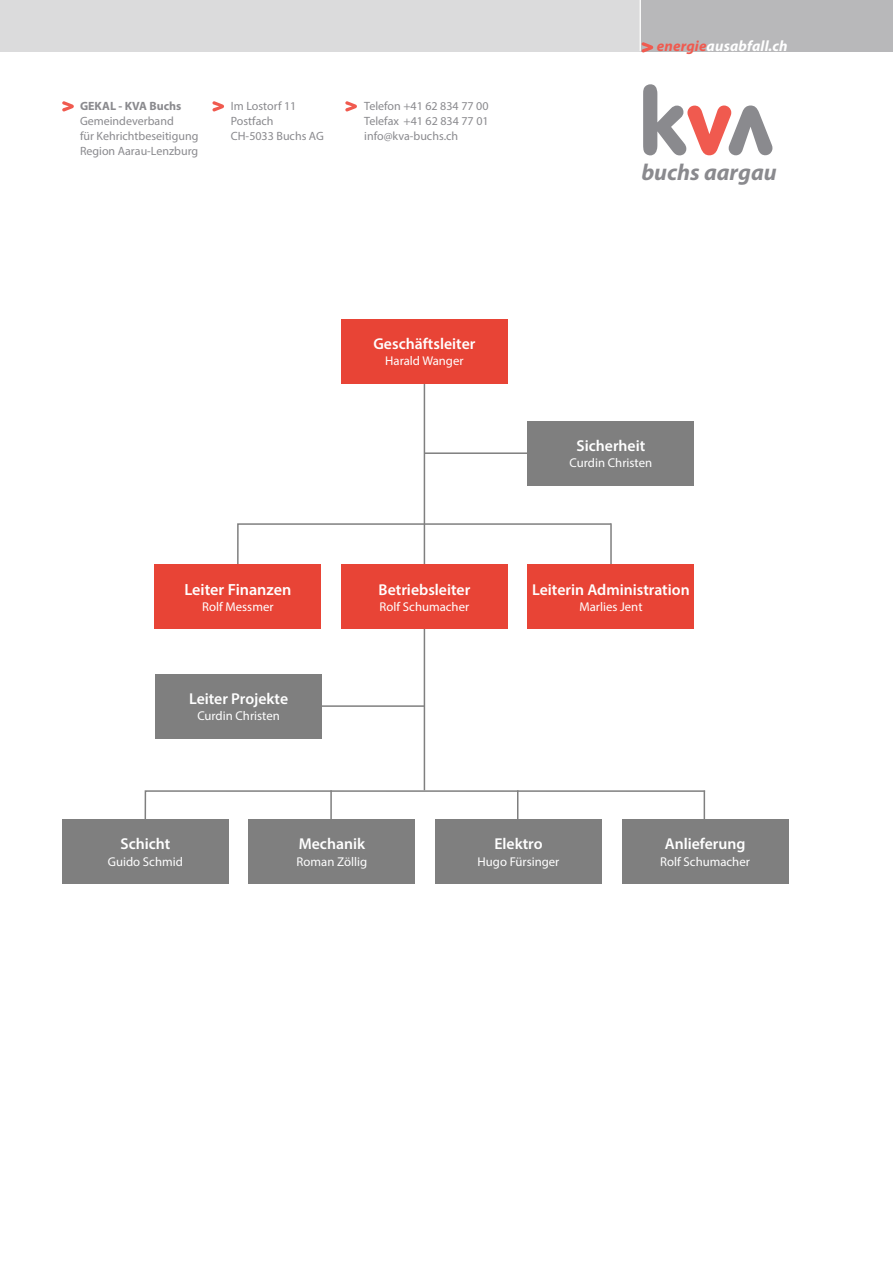
<style>
.page{position:relative;width:893px;height:1263px;background:#fff}
.page>*{position:absolute;margin:0;border:0;box-sizing:border-box;transform-origin:0 0}
.t1{font:italic 700 23.1px "Myriad Pro";color:#8a8a8e}
.t2{font:600 16.2px "Myriad Pro";color:#fff}
.t3{font:600 15.75px "Myriad Pro";color:#fff}
.t4{font:italic 700 15px "Myriad Pro";letter-spacing:.01em;color:#fff}
.t5{font:12.75px "Myriad Pro";color:#fff}
.t6{font:12px/15px "Myriad Pro";color:#8a8a8e}
.t7{font:700 12px "Myriad Pro";color:#8a8a8e}
.s1{color:#f05a4f}
</style>
<div class="page">
<svg style="left:345px;top:101px;width:12px;height:10px"></svg>
<svg style="left:212px;top:101px;width:12px;height:10px"></svg>
<svg style="left:62px;top:101px;width:12px;height:10px"></svg>
<svg style="left:643px;top:84px;width:129px;height:71px"></svg>
<div style="left:641px;top:0;width:252px;height:51px;background:#b8b8ba"></div>
<svg style="left:642px;top:42px;width:11px;height:10px"></svg>
<div style="left:0;top:0;width:640px;height:51px;background:#dbdbdc"></div>
<hr style="left:424px;top:347px;width:1px;height:443px;background:#7f7f7f">
<svg style="left:236px;top:522px;width:374px;height:54px"></svg>
<svg style="left:144px;top:789px;width:563px;height:32px"></svg>
<hr style="left:610px;top:523px;width:2px;height:51px;background:#7f7f7f">
<hr style="left:424px;top:452px;width:104px;height:2px;background:#7f7f7f">
<div style="left:341px;top:319px;width:166px;height:64px;background:#e84436"></div>
<div style="left:249px;top:820px;width:166px;height:64px;background:#7f7f7f"></div>
<div style="left:435px;top:820px;width:166px;height:64px;background:#7f7f7f"></div>
<div style="left:622px;top:820px;width:166px;height:64px;background:#7f7f7f"></div>
<div style="left:341px;top:565px;width:166px;height:64px;background:#e84436"></div>
<div style="left:528px;top:421px;width:166px;height:64px;background:#7f7f7f"></div>
<div style="left:528px;top:565px;width:166px;height:64px;background:#e84436"></div>
<div style="left:62px;top:820px;width:166px;height:64px;background:#7f7f7f"></div>
<div style="left:155px;top:565px;width:166px;height:64px;background:#e84436"></div>
<div style="left:156px;top:674px;width:166px;height:64px;background:#7f7f7f"></div>
<hr style="left:321px;top:705px;width:103px;height:2px;background:#7f7f7f">
<p class="t7" style="left:80px;top:99px;width:103px">GEKAL - KVA Buchs</p>
<p class="t6" style="left:80px;top:114px;width:120px">Gemeindeverband<br>für Kehrichtbeseitigung<br>Region Aarau-Lenzburg</p>
<p class="t6" style="left:231px;top:99px;width:95px">Im Lostorf 11<br>Postfach<br>CH-5033 Buchs AG</p>
<p class="t6" style="left:364px;top:99px;width:126px;text-align:justify">Telefon +41 62 834 77 00<br>Telefax +41 62 834 77 01 info@kva-buchs.ch</p>
<p class="t4" style="left:657px;top:36px;width:132px"><span class="s1">energie</span>ausabfall.ch</p>
<h1 class="t1" style="left:641px;top:157px;width:137px">buchs aargau</h1>
<h2 class="t2" style="left:184px;top:579px;width:108px">Leiter Finanzen</h2>
<p class="t5" style="left:202px;top:599px;width:73px">Rolf Messmer</p>
<h3 class="t3" style="left:189px;top:688px;width:101px">Leiter Projekte</h3>
<p class="t5" style="left:197px;top:708px;width:84px">Curdin Christen</p>
<h3 class="t3" style="left:373px;top:333px;width:104px">Geschäftsleiter</h3>
<p class="t5" style="left:385px;top:353px;width:80px">Harald Wanger</p>
<h3 class="t3" style="left:379px;top:579px;width:93px">Betriebsleiter</h3>
<p class="t5" style="left:380px;top:599px;width:91px">Rolf Schumacher</p>
<h3 class="t3" style="left:577px;top:436px;width:70px">Sicherheit</h3>
<p class="t5" style="left:570px;top:455px;width:84px">Curdin Christen</p>
<h3 class="t3" style="left:532px;top:579px;width:159px">Leiterin Administration</h3>
<p class="t5" style="left:579px;top:599px;width:65px">Marlies Jent</p>
<h3 class="t3" style="left:120px;top:834px;width:51px">Schicht</h3>
<p class="t5" style="left:108px;top:854px;width:77px">Guido Schmid</p>
<h3 class="t3" style="left:299px;top:834px;width:68px">Mechanik</h3>
<p class="t5" style="left:297px;top:854px;width:72px">Roman Zöllig</p>
<h3 class="t3" style="left:494px;top:834px;width:50px">Elektro</h3>
<p class="t5" style="left:477px;top:854px;width:83px">Hugo Fürsinger</p>
<h3 class="t3" style="left:665px;top:834px;width:82px">Anlieferung</h3>
<p class="t5" style="left:660px;top:854px;width:91px">Rolf Schumacher</p>
</div>
